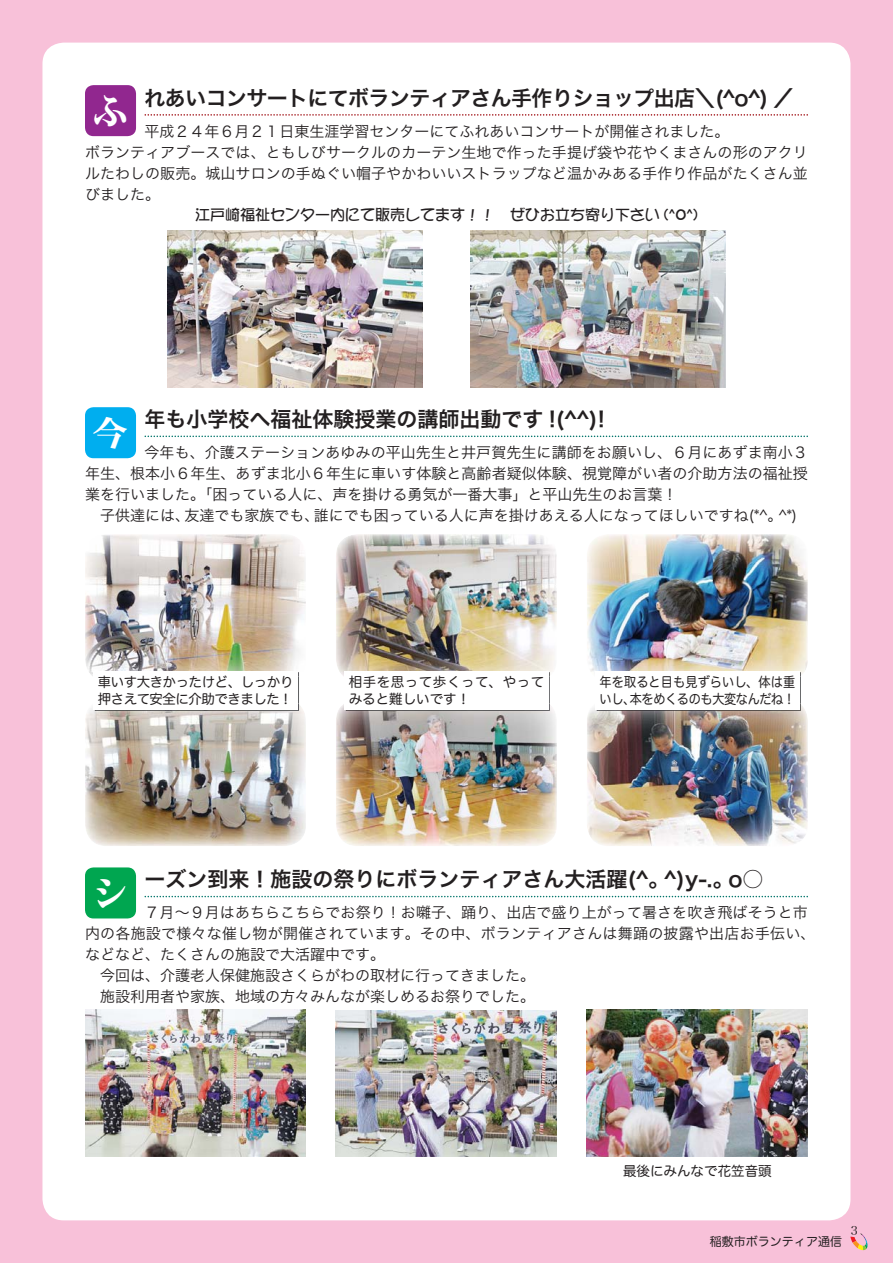
<style>
.page{position:relative;width:893px;height:1263px;background:#f8c1d9}
.page>*{position:absolute;margin:0;border:0;box-sizing:border-box;transform-origin:0 0}
.t1{font:36px "DFHS Mincho Std W9 90 pv RKSJ H";color:#fff}
.t2{font:21px "Hira Kaku Pro W6 90 pv RKSJ H";color:#231f20}
.t3{font:21px "Hira Kaku Pro W6 90 pv RKSJ H";letter-spacing:-.03em;color:#231f20}
.t4{font:15px/21px "Hira Kaku Pro W3 90 pv RKSJ H";letter-spacing:.005em;color:#231f20}
.t5{font:15px "DFPOP1 Std W5 90 pv RKSJ H";color:#231f20}
.t6{font:13.5px/16.5px "Hira Maru Pro W4 90 pv RKSJ H";color:#231f20;scale:.9 1}
.t7{font:13.5px/16.5px "Hira Maru Pro W4 90 pv RKSJ H";letter-spacing:-.03em;color:#231f20}
.t8{font:13.5px/16.5px "Hira Maru Pro W4 90 pv RKSJ H";letter-spacing:.04em;color:#231f20}
.t9{font:13.5px "Hira Maru Pro W4 90 pv RKSJ H";color:#231f20}
.t10{font:12px "Hira Maru Pro W4 90 pv RKSJ H";color:#231f20}
.t11{font:12px "Hira Min Pro W3 90 pv RKSJ H";color:#231f20}
</style>
<div class="page">
<div style="left:42px;top:43px;width:808px;height:1177px;background:#fff;border-radius:21px"></div>
<svg style="left:850px;top:1233px;width:17px;height:17px"></svg>
<div style="left:85px;top:407px;width:51px;height:51px;background:#00aeef;border-radius:9px"></div>
<div style="left:85px;top:867px;width:51px;height:51px;background:#00a650;border-radius:9px"></div>
<div style="left:85px;top:85px;width:51px;height:51px;background:#91278f;border-radius:9px"></div>
<svg style="left:145px;top:436px;width:663px;height:1px"></svg>
<svg style="left:145px;top:896px;width:663px;height:1px"></svg>
<svg style="left:145px;top:114px;width:663px;height:2px"></svg>
<img style="left:85px;top:534px;width:221px;height:142px">
<img style="left:336px;top:534px;width:221px;height:142px">
<img style="left:587px;top:534px;width:221px;height:141px">
<img style="left:85px;top:1010px;width:221px;height:147px">
<img style="left:85px;top:705px;width:221px;height:141px">
<img style="left:336px;top:704px;width:221px;height:142px">
<img style="left:587px;top:705px;width:221px;height:141px">
<img style="left:587px;top:1010px;width:221px;height:147px">
<img style="left:470px;top:230px;width:255px;height:158px">
<img style="left:168px;top:230px;width:255px;height:158px">
<img style="left:336px;top:1010px;width:221px;height:147px">
<img style="left:95px;top:699px;width:204px;height:12px">
<div style="left:94px;top:671px;width:204px;height:39px;background:#fff"></div>
<img style="left:548px;top:672px;width:2px;height:9px">
<img style="left:345px;top:699px;width:205px;height:12px">
<div style="left:344px;top:671px;width:204px;height:39px;background:#fff"></div>
<img style="left:799px;top:672px;width:2px;height:9px">
<img style="left:596px;top:699px;width:205px;height:12px">
<div style="left:595px;top:671px;width:204px;height:39px;background:#fff"></div>
<h1 class="t1" style="left:93px;top:97px;width:37px">ふ</h1>
<h2 class="t3" style="left:145px;top:90px;width:651px">れあいコンサートにてボランティアさん手作りショップ出店＼(^o^) ／</h2>
<p class="t4" style="left:85px;top:122px;width:724px;text-indent:60px">平成２４年６月２１日東生涯学習センターにてふれあいコンサートが開催されました。<br>ボランティアブースでは、ともしびサークルのカーテン生地で作った手提げ袋や花やくまさんの形のアクリルたわしの販売。城山サロンの手ぬぐい帽子やかわいいストラップなど温かみある手作り作品がたくさん並びました。</p>
<p class="t5" style="left:195px;top:209px;width:504px">江戸崎福祉センター内にて販売してます！！　ぜひお立ち寄り下さい (^O^)</p>
<h2 class="t2" style="left:145px;top:411px;width:462px">年も小学校へ福祉体験授業の講師出動です !(^^)!</h2>
<h1 class="t1" style="left:93px;top:419px;width:37px">今</h1>
<p class="t4" style="left:85px;top:444px;width:724px;text-indent:60px">今年も、介護ステーションあゆみの平山先生と井戸賀先生に講師をお願いし、６月にあずま南小３年生、根本小６年生、あずま北小６年生に車いす体験と高齢者疑似体験、視覚障がい者の介助方法の福祉授業を行いました。「困っている人に、声を掛ける勇気が一番大事」と平山先生のお言葉！<br>　子供達には、友達でも家族でも、誰にでも困っている人に声を掛けあえる人になってほしいですね(*^。^*)</p>
<p class="t7" style="left:98px;top:676px;width:197px">車いす大きかったけど、しっかり押さえて安全に介助できました！</p>
<p class="t8" style="left:349px;top:676px;width:197px">相手を思って歩くって、やってみると難しいです！</p>
<p class="t6" style="left:599px;top:676px;width:219px">年を取ると目も見ずらいし、体は重いし、本をめくるのも大変なんだね！</p>
<h2 class="t2" style="left:145px;top:872px;width:620px">ーズン到来！施設の祭りにボランティアさん大活躍(^。^)y-.。o○</h2>
<h1 class="t1" style="left:93px;top:879px;width:37px">シ</h1>
<p class="t4" style="left:85px;top:904px;width:732px;text-indent:60px">７月～９月はあちらこちらでお祭り！お囃子、踊り、出店で盛り上がって暑さを吹き飛ばそうと市内の各施設で様々な催し物が開催されています。その中、ボランティアさんは舞踊の披露や出店お手伝い、などなど、たくさんの施設で大活躍中です。<br>　今回は、介護老人保健施設さくらがわの取材に行ってきました。<br>　施設利用者や家族、地域の方々みんなが楽しめるお祭りでした。</p>
<p class="t9" style="left:623px;top:1166px;width:150px">最後にみんなで花笠音頭</p>
<p class="t10" style="left:710px;top:1237px;width:133px">稲敷市ボランティア通信</p>
<p class="t11" style="left:851px;top:1226px;width:9px">3</p>
</div>
